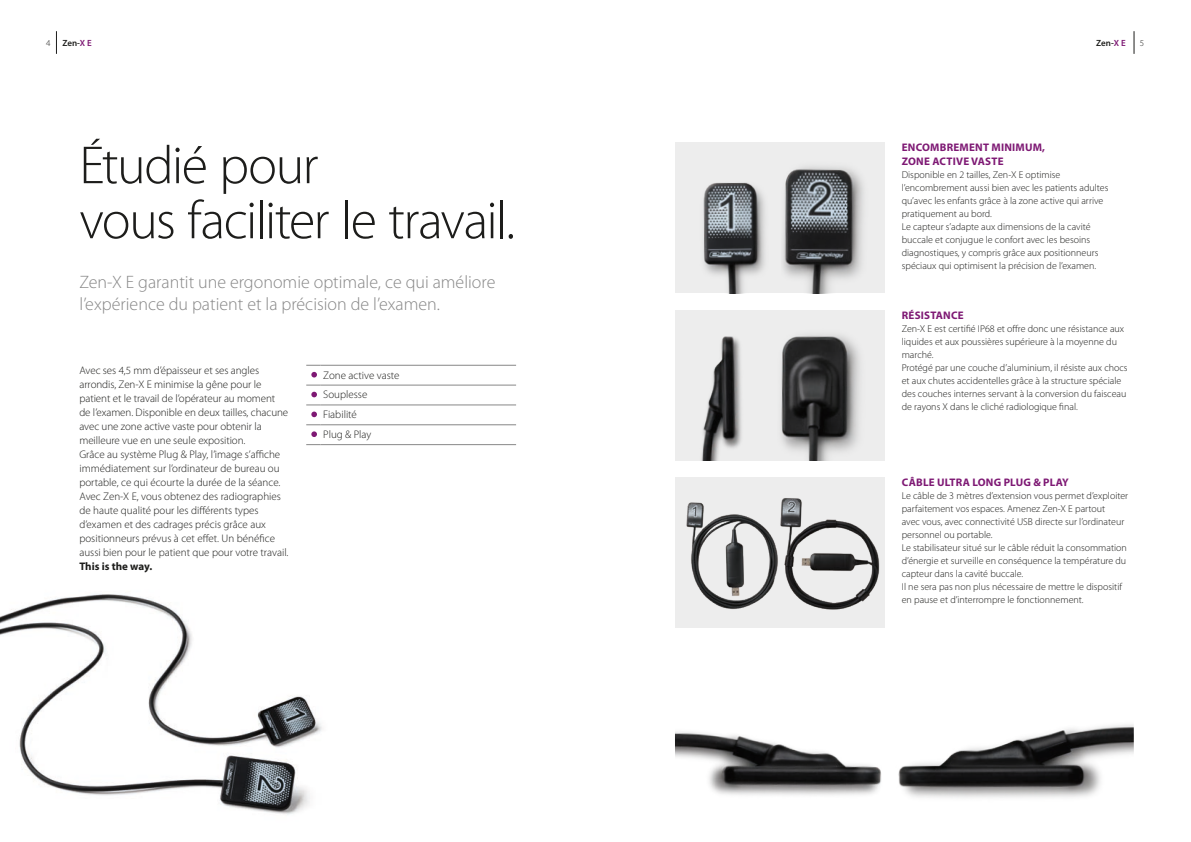
<style>
.page{position:relative;width:1191px;height:842px;background:#fff}
.page>*{position:absolute;margin:0;border:0;box-sizing:border-box;transform-origin:0 0}
.t1{font:300 54px/55px "Myriad Pro";letter-spacing:-.03em;color:#1d1d1b}
.t2{font:300 18px/21.6px "Myriad Pro";color:#878787}
.t3{font:300 11px/14px "Myriad Pro";color:#1d1d1b}
.t4{font:700 11px/14px "Myriad Pro";letter-spacing:.02em;color:#7e1974}
.t5{font:700 11px "Myriad Pro";color:#1d1d1b}
.t6{font:300 10px/13px "Myriad Pro";color:#1d1d1b}
.t7{font:600 9px "Myriad Pro";letter-spacing:-.005em;color:#1d1d1b}
.t8{font:300 9px "Myriad Pro";color:#1d1d1b}
.s1{color:#7e1974}
</style>
<div class="page">
<svg style="left:56px;top:31px;width:1px;height:23px"></svg>
<svg style="left:1133px;top:31px;width:1px;height:23px"></svg>
<div style="left:674px;top:311px;width:210px;height:150px;background:#ededed"></div>
<div style="left:674px;top:143px;width:210px;height:150px;background:#ededed"></div>
<div style="left:674px;top:477px;width:210px;height:151px;background:#ededed"></div>
<img style="left:898px;top:724px;width:236px;height:74px">
<img style="left:675px;top:731px;width:206px;height:64px">
<img style="left:703px;top:182px;width:62px;height:111px">
<img style="left:782px;top:166px;width:82px;height:127px">
<img style="left:0;top:594px;width:322px;height:221px">
<img style="left:686px;top:502px;width:92px;height:107px">
<img style="left:780px;top:493px;width:105px;height:125px">
<img style="left:781px;top:334px;width:79px;height:127px">
<img style="left:701px;top:336px;width:41px;height:125px">
<svg style="left:306px;top:365px;width:14px;height:1px"></svg>
<hr style="left:320px;top:365px;width:196px;height:1px;background:#878787">
<svg style="left:306px;top:385px;width:14px;height:1px"></svg>
<hr style="left:320px;top:385px;width:196px;height:1px;background:#878787">
<svg style="left:306px;top:405px;width:14px;height:1px"></svg>
<hr style="left:320px;top:405px;width:196px;height:1px;background:#878787">
<svg style="left:306px;top:424px;width:14px;height:1px"></svg>
<hr style="left:320px;top:424px;width:196px;height:1px;background:#878787">
<svg style="left:306px;top:444px;width:14px;height:1px"></svg>
<hr style="left:320px;top:444px;width:196px;height:1px;background:#878787">
<svg style="left:311px;top:372px;width:6px;height:5px"></svg>
<svg style="left:311px;top:392px;width:6px;height:5px"></svg>
<svg style="left:311px;top:412px;width:6px;height:5px"></svg>
<svg style="left:311px;top:431px;width:6px;height:6px"></svg>
<p class="t8" style="left:46px;top:38px;width:6px">4</p>
<p class="t7" style="left:62px;top:38px;width:31px">Zen-<span class="s1">X E</span></p>
<p class="t7" style="left:1096px;top:38px;width:31px">Zen-<span class="s1">X E</span></p>
<p class="t8" style="left:1140px;top:38px;width:6px">5</p>
<h1 class="t1" style="left:79px;top:139px;width:437px">Étudié pour<br>vous faciliter le travail.</h1>
<h2 class="t2" style="left:79px;top:272px;width:417px">Zen-X E garantit une ergonomie optimale, ce qui améliore l’expérience du patient et la précision de l’examen.</h2>
<p class="t3" style="left:79px;top:364px;width:210px">Avec ses 4,5 mm d’épaisseur et ses angles arrondis, Zen-X E minimise la gêne pour le patient et le travail de l’opérateur au moment de l’examen. Disponible en deux tailles, chacune avec une zone active vaste pour obtenir la meilleure vue en une seule exposition.<br>Grâce au système Plug &amp; Play, l’image s’affiche immédiatement sur l’ordinateur de bureau ou portable, ce qui écourte la durée de la séance.<br>Avec Zen-X E, vous obtenez des radiographies de haute qualité pour les différents types d’examen et des cadrages précis grâce aux positionneurs prévus à cet effet. Un bénéfice aussi bien pour le patient que pour votre travail.</p>
<p class="t5" style="left:79px;top:560px;width:74px">This is the way.</p>
<p class="t3" style="left:323px;top:365px;width:78px;line-height:19.8px">Zone active vaste<br>Souplesse<br>Fiabilité<br>Plug &amp; Play</p>
<p class="t4" style="left:902px;top:141px;width:145px">ENCOMBREMENT MINIMUM,<br>ZONE ACTIVE VASTE</p>
<p class="t6" style="left:901px;top:168px;width:208px">Disponible en 2 tailles, Zen-X E optimise l’encombrement aussi bien avec les patients adultes qu’avec les enfants grâce à la zone active qui arrive pratiquement au bord.<br>Le capteur s’adapte aux dimensions de la cavité buccale et conjugue le confort avec les besoins diagnostiques, y compris grâce aux positionneurs spéciaux qui optimisent la précision de l’examen.</p>
<p class="t4" style="left:902px;top:308px;width:63px">RÉSISTANCE</p>
<p class="t6" style="left:901px;top:322px;width:227px">Zen-X E est certifié IP68 et offre donc une résistance aux liquides et aux poussières supérieure à la moyenne du marché.<br>Protégé par une couche d’aluminium, il résiste aux chocs et aux chutes accidentelles grâce à la structure spéciale des couches internes servant à la conversion du faisceau de rayons X dans le cliché radiologique final.</p>
<p class="t4" style="left:902px;top:475px;width:168px">CÂBLE ULTRA LONG PLUG &amp; PLAY</p>
<p class="t6" style="left:901px;top:489px;width:228px">Le câble de 3 mètres d’extension vous permet d’exploiter parfaitement vos espaces. Amenez Zen-X E partout<br>avec vous, avec connectivité USB directe sur l’ordinateur personnel ou portable.<br>Le stabilisateur situé sur le câble réduit la consommation d’énergie et surveille en conséquence la température du capteur dans la cavité buccale.<br>Il ne sera pas non plus nécessaire de mettre le dispositif en pause et d’interrompre le fonctionnement.</p>
</div>
